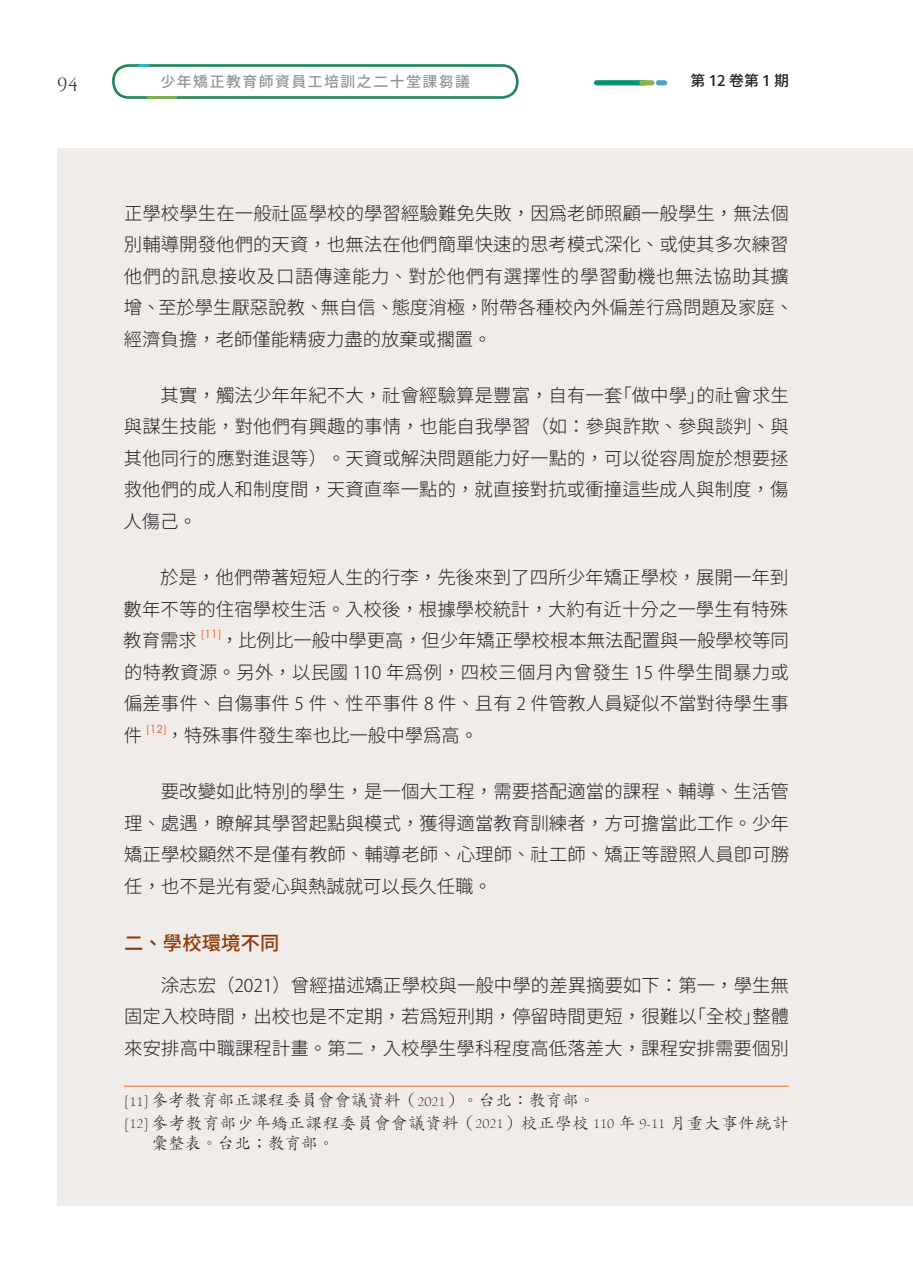
<style>
.page{position:relative;width:913px;height:1275px;background:#fff}
.page>*{position:absolute;margin:0;border:0;box-sizing:border-box;transform-origin:0 0}
.t1{font:19.25px "Gen Yo Gothic TW M";letter-spacing:.01em;color:#8d3700}
.t2{font:19.25px "Bodebeck LT Std";color:#231f20}
.t3{font:18.38px/31.5px "Gen Yo Gothic TW L";letter-spacing:.005em;color:#231f20;text-align:justify}
.t4{font:16.62px/22.4px "DF Kai Shu W3 WINP BF";letter-spacing:.03em;color:#231f20}
.t5{font:14.88px "Gen Yo Gothic TW M";letter-spacing:.1em;color:#939598}
.t6{font:14.88px "Gen Yo Gothic TW M";color:#231f20}
.t7{font:10.67px "Avenir LT Std";color:#f36421}
.s1{font-family:"Futura Std"}
.s2{font-family:"Koz Go Pro";font-weight:300;font-size:17.5px}
.s3{font-family:"Brioso Pro Light Disp"}
.s4{font-family:"Brioso Pro Light Disp";font-size:14.88px}
</style>
<div class="page">
<div style="left:57px;top:148px;width:856px;height:1057px;background:#f0ecea"></div>
<div style="left:596px;top:80px;width:48px;height:5px;background:#039370"></div>
<div style="left:642px;top:80px;width:10px;height:5px;background:#8bb64d"></div>
<svg style="left:658px;top:80px;width:7px;height:5px"></svg>
<div style="left:112px;top:64px;width:406px;height:35px;border:3px solid #1f8557;border-radius:15px"></div>
<hr style="left:148px;top:96px;width:28px;height:3px;background:#88b54a">
<svg style="left:139px;top:64px;width:9px;height:3px"></svg>
<hr style="left:124px;top:1086px;width:665px;height:1px;background:#f36421">
<p class="t2" style="left:57px;top:69px;width:22px">94</p>
<p class="t5" style="left:161px;top:73px;width:311px">少年矯正教育師資員工培訓之二十堂課芻議</p>
<p class="t6" style="left:690px;top:72px;width:100px">第 12 卷第 1 期</p>
<p class="t3" style="left:124px;top:197px;width:671px;text-align:left">正學校學生在一般社區學校的學習經驗難免失敗，因為老師照顧一般學生，無法個別輔導開發他們的天資，也無法在他們簡單快速的思考模式深化、或使其多次練習他們的訊息接收及口語傳達能力、對於他們有選擇性的學習動機也無法協助其擴增、至於學生厭惡說教、無自信、態度消極，附帶各種校內外偏差行為問題及家庭、經濟負擔，老師僅能精疲力盡的放棄或擱置。</p>
<p class="t3" style="left:123px;top:380px;width:667px;text-indent:37px">其實，觸法少年年紀不大，社會經驗算是豐富，自有一套「做中學」的社會求生與謀生技能，對他們有興趣的事情，也能自我學習（如：參與詐欺、參與談判、與其他同行的應對進退等）。天資或解決問題能力好一點的，可以從容周旋於想要拯救他們的成人和制度間，天資直率一點的，就直接對抗或衝撞這些成人與制度，傷人傷己。</p>
<p class="t3" style="left:123px;top:562px;width:666px;text-indent:37px">於是，他們帶著短短人生的行李，先後來到了四所少年矯正學校，展開一年到數年不等的住宿學校生活。入校後，根據學校統計，大約有近十分之一學生有特殊教育需求</p>
<p class="t7" style="left:202px;top:628px;width:20px">[<span class="s1">11</span>]</p>
<p class="t3" style="left:124px;top:625px;width:666px;text-indent:97px">，比例比一般中學更高，但少年矯正學校根本無法配置與一般學校等同的特教資源。另外，以民國 <span class="s2">110</span> 年為例，四校三個月內曾發生 <span class="s2">15</span> 件學生間暴力或偏差事件、自傷事件 <span class="s2">5</span> 件、性平事件 <span class="s2">8</span> 件、且有 <span class="s2">2</span> 件管教人員疑似不當對待學生事件</p>
<p class="t7" style="left:147px;top:723px;width:20px">[<span class="s1">12</span>]</p>
<p class="t3" style="left:166px;top:720px;width:314px">，特殊事件發生率也比一般中學為高。</p>
<p class="t3" style="left:124px;top:776px;width:667px;text-indent:37px">要改變如此特別的學生，是一個大工程，需要搭配適當的課程、輔導、生活管理、處遇，瞭解其學習起點與模式，獲得適當教育訓練者，方可擔當此工作。少年矯正學校顯然不是僅有教師、輔導老師、心理師、社工師、矯正等證照人員即可勝任，也不是光有愛心與熱誠就可以長久任職。</p>
<p class="t1" style="left:124px;top:932px;width:157px">二、學校環境不同</p>
<p class="t3" style="left:124px;top:970px;width:666px;text-indent:37px">涂志宏（<span class="s2">2021</span>）曾經描述矯正學校與一般中學的差異摘要如下：第一，學生無固定入校時間，出校也是不定期，若為短刑期，停留時間更短，很難以「全校」整體來安排高中職課程計畫。第二，入校學生學科程度高低落差大，課程安排需要個別</p>
<p class="t4" style="left:124px;top:1089px;width:666px"><span class="s3">[</span><span class="s4">11</span><span class="s3">]</span>參考教育部正課程委員會會議資料（<span class="s4">2021</span>）。台北：教育部。<br><span class="s3">[</span><span class="s4">12</span><span class="s3">]</span>參考教育部少年矯正課程委員會會議資料（<span class="s4">2021</span>）校正學校 <span class="s4">110</span> 年 <span class="s4">9</span><span class="s3">-</span><span class="s4">11</span> 月重大事件統計</p>
<p class="t4" style="left:151px;top:1131px;width:184px">彙整表。台北；教育部。</p>
</div>
